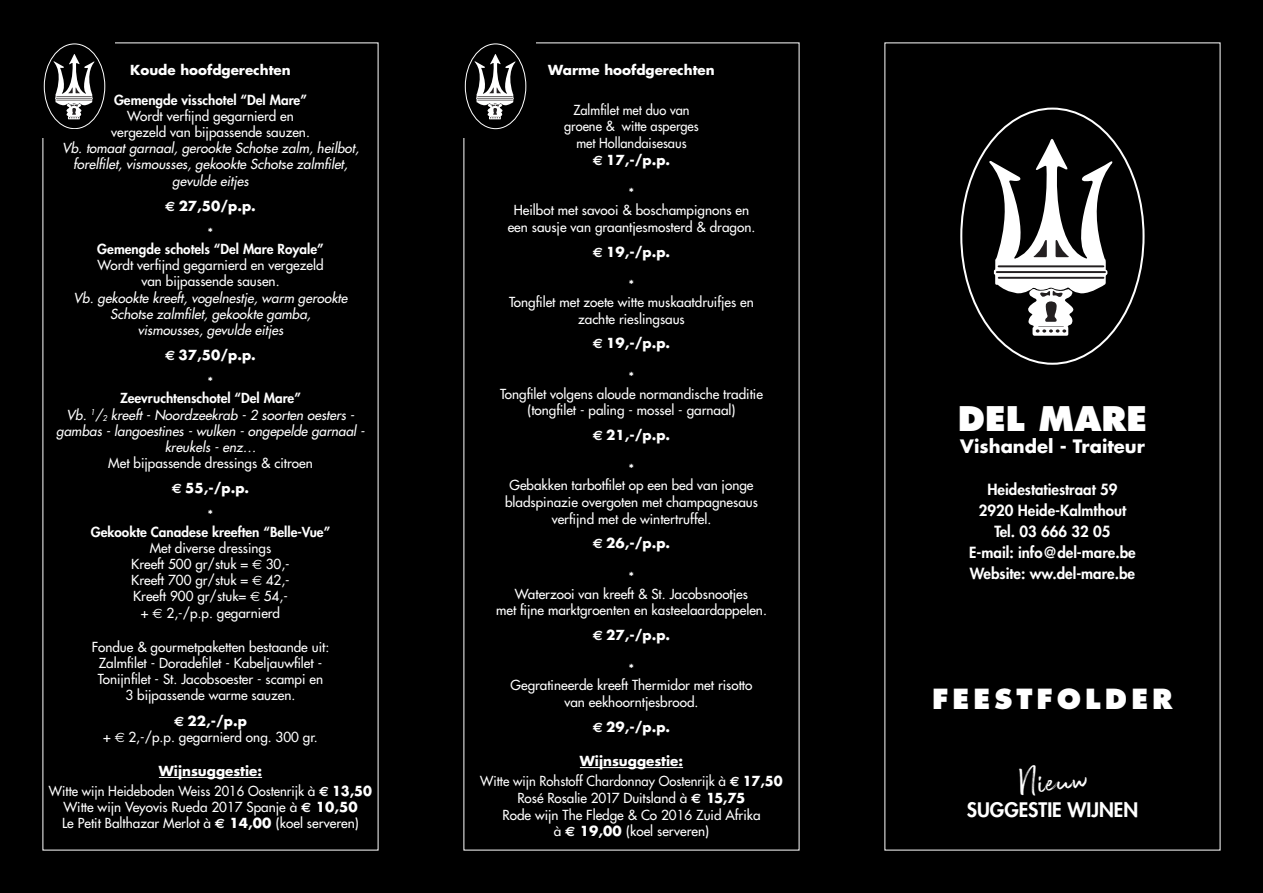
<style>
.page{position:relative;width:1263px;height:893px;background:#000}
.page>*{position:absolute;margin:0;border:0;box-sizing:border-box;transform-origin:0 0}
.t1{font:45px "Broadcast Matter";color:#fff}
.t2{font:800 33px "Futura Std";color:#fff}
.t3{font:800 27px "Futura Std";letter-spacing:.15em;color:#fff}
.t4{font:800 19.5px "Futura Std";color:#fff}
.t5{font:700 18px "Futura Std";color:#fff}
.t6{font:800 15px/21px "Futura Std";color:#fff;text-align:center}
.t7{font:500 13.5px/16.8px "Futura Std";color:#fff;text-align:center}
.t8{font:italic 500 13.5px/16.2px "Futura Std";color:#fff;text-align:center}
.t9{font:700 13.5px/27px "Futura Std";color:#fff;text-align:center}
.t10{font:500 13.5px/20px "Futura Std";color:#fff;text-align:center;scale:.96 1}
.t11{font:800 13.5px "Futura Std";color:#fff}
.t12{font:500 13.5px/16.6px "Futura Std";color:#fff;text-align:center;scale:.95 1}
.s1{font-family:"Euro Sans"}
.s2{font-weight:500}
.s3{font-weight:800;font-style:normal}
.s4{font-family:"Euro Sans";font-weight:700}
.s5{font-weight:700}
.s6{font-family:"Euro Sans";font-weight:400}
</style>
<div class="page">
<div style="left:459px;top:38px;width:77px;height:100px;background:#000"></div>
<div style="left:465px;top:44px;width:61px;height:85px;border:1px solid #fff;border-radius:50%"></div>
<svg style="left:474px;top:54px;width:41px;height:65px"></svg>
<div style="left:38px;top:38px;width:77px;height:100px;background:#000"></div>
<div style="left:44px;top:44px;width:61px;height:85px;border:1px solid #fff;border-radius:50%"></div>
<svg style="left:53px;top:54px;width:41px;height:65px"></svg>
<svg style="left:989px;top:139px;width:123px;height:197px"></svg>
<hr style="left:580px;top:767px;width:103px;height:1px;background:#fff">
<hr style="left:159px;top:777px;width:103px;height:1px;background:#fff">
<p class="t9" style="left:130px;top:56px;width:162px">Koude hoofdgerechten</p>
<p class="t11" style="left:114px;top:91px;width:194px">Gemengde visschotel “Del Mare”</p>
<p class="t7" style="left:111px;top:108px;width:200px;line-height:16.2px">Wordt verfijnd gegarnierd en vergezeld van bijpassende sauzen.</p>
<p class="t8" style="left:62px;top:140px;width:298px">Vb. tomaat garnaal, gerookte Schotse zalm, heilbot, forelfilet, vismousses, gekookte Schotse zalmfilet, gevulde eitjes</p>
<p class="t9" style="left:165px;top:192px;width:92px"><span class="s1">E</span> 27,50/p.p. <span class="s2">*</span></p>
<p class="t11" style="left:97px;top:240px;width:228px">Gemengde schotels “Del Mare Royale”</p>
<p class="t7" style="left:97px;top:257px;width:228px;line-height:16.2px">Wordt verfijnd gegarnierd en vergezeld van bijpassende sausen.</p>
<p class="t8" style="left:74px;top:290px;width:275px">Vb. gekookte kreeft, vogelnestje, warm gerookte<br>Schotse zalmfilet, gekookte gamba,<br>vismousses, gevulde eitjes</p>
<p class="t9" style="left:165px;top:341px;width:92px"><span class="s1">E</span> 37,50/p.p. <span class="s2">*</span></p>
<p class="t8" style="left:56px;top:391px;width:310px"><span class="s3">Zeevruchtenschotel “Del Mare”<br></span>Vb. <sup>1</sup>/<sub>2</sub> kreeft - Noordzeekrab - 2 soorten oesters - gambas - langoestines - wulken - ongepelde garnaal - kreukels - enz…</p>
<p class="t7" style="left:108px;top:451px;width:206px;line-height:25.2px">Met bijpassende dressings &amp; citroen<br><span class="s4">E</span> <span class="s5">55,-/p.p.</span></p>
<p class="t7" style="left:208px;top:507px;width:7px">*</p>
<p class="t11" style="left:91px;top:523px;width:241px">Gekookte Canadese kreeften “Belle-Vue”</p>
<p class="t7" style="left:131px;top:540px;width:160px;line-height:16.2px">Met diverse dressings<br>Kreeft 500 gr/stuk = <span class="s6">E</span> 30,-<br>Kreeft 700 gr/stuk = <span class="s6">E</span> 42,-<br>Kreeft 900 gr/stuk= <span class="s6">E</span> 54,- + <span class="s6">E</span> 2,-/p.p. gegarnierd</p>
<p class="t7" style="left:92px;top:639px;width:239px;line-height:16.2px">Fondue &amp; gourmetpaketten bestaande uit:<br>Zalmfilet - Doradefilet - Kabeljauwfilet - Tonijnfilet - St. Jacobsoester - scampi en<br>3 bijpassende warme sauzen.</p>
<p class="t7" style="left:103px;top:713px;width:216px;line-height:16.2px"><span class="s4">E</span> <span class="s5">22,-/p.p<br></span>+ <span class="s6">E</span> 2,-/p.p. gegarnierd ong. 300 gr.</p>
<p class="t10" style="left:49px;top:761px;width:338px;line-height:19.5px"><span class="s5">Wijnsuggestie:<br></span>Witte wijn Heideboden Weiss 2016 Oostenrijk à <span class="s4">E</span> <span class="s5">13,50</span></p>
<p class="t7" style="left:62px;top:799px;width:298px;line-height:16.2px;text-align:left">Witte wijn Veyovis Rueda 2017 Spanje à <span class="s4">E</span> <span class="s5">10,50<br></span>Le Petit Balthazar Merlot à <span class="s4">E</span> <span class="s5">14,00</span> (koel serveren)</p>
<p class="t9" style="left:548px;top:56px;width:168px">Warme hoofdgerechten</p>
<p class="t12" style="left:564px;top:101px;width:143px">Zalmfilet met duo van groene &amp; witte asperges met Hollandaisesaus<br><span class="s4">E</span> <span class="s5">17,-/p.p.</span></p>
<p class="t7" style="left:508px;top:185px;width:249px">*<br>Heilbot met savooi &amp; boschampignons en een sausje van graantjesmosterd &amp; dragon.</p>
<p class="t9" style="left:593px;top:238px;width:79px"><span class="s1">E</span> 19,-/p.p.</p>
<p class="t7" style="left:509px;top:277px;width:246px">*<br>Tongfilet met zoete witte muskaatdruifjes en zachte rieslingsaus</p>
<p class="t9" style="left:593px;top:330px;width:79px"><span class="s1">E</span> 19,-/p.p.</p>
<p class="t7" style="left:500px;top:368px;width:264px">*<br>Tongfilet volgens aloude normandische traditie (tongfilet - paling - mossel - garnaal)</p>
<p class="t9" style="left:593px;top:421px;width:79px"><span class="s1">E</span> 21,-/p.p.</p>
<p class="t7" style="left:505px;top:460px;width:254px">*<br>Gebakken tarbotfilet op een bed van jonge bladspinazie overgoten met champagnesaus verfijnd met de wintertruffel.</p>
<p class="t9" style="left:593px;top:530px;width:79px"><span class="s1">E</span> 26,-/p.p.</p>
<p class="t7" style="left:496px;top:569px;width:272px">*<br>Waterzooi van kreeft &amp; St. Jacobsnootjes<br>met fijne marktgroenten en kasteelaardappelen.</p>
<p class="t9" style="left:593px;top:621px;width:79px"><span class="s1">E</span> 27,-/p.p.</p>
<p class="t7" style="left:510px;top:660px;width:243px">*<br>Gegratineerde kreeft Thermidor met risotto van eekhoorntjesbrood.</p>
<p class="t9" style="left:593px;top:713px;width:79px"><span class="s1">E</span> 29,-/p.p.</p>
<p class="t10" style="left:480px;top:751px;width:317px"><span class="s5">Wijnsuggestie:<br></span>Witte wijn Rohstoff Chardonnay Oostenrijk à <span class="s4">E</span> <span class="s5">17,50</span></p>
<p class="t7" style="left:502px;top:790px;width:260px">Rosé Rosalie 2017 Duitsland à <span class="s4">E</span> <span class="s5">15,75<br></span>Rode wijn The Fledge &amp; Co 2016 Zuid Afrika à <span class="s4">E</span> <span class="s5">19,00</span> (koel serveren)</p>
<h2 class="t2" style="left:958px;top:398px;width:191px">DEL MARE</h2>
<h3 class="t5" style="left:960px;top:434px;width:186px">Vishandel - Traiteur</h3>
<p class="t6" style="left:969px;top:479px;width:168px">Heidestatiestraat 59<br>2920 Heide-Kalmthout<br>Tel. 03 666 32 05<br>E-mail: info@del-mare.be<br>Website: ww.del-mare.be</p>
<h3 class="t3" style="left:932px;top:682px;width:242px">FEESTFOLDER</h3>
<h1 class="t1" style="left:1016px;top:757px;width:73px;rotate:-5deg">Nieuw</h1>
<h3 class="t4" style="left:967px;top:797px;width:173px">SUGGESTIE WIJNEN</h3>
</div>
